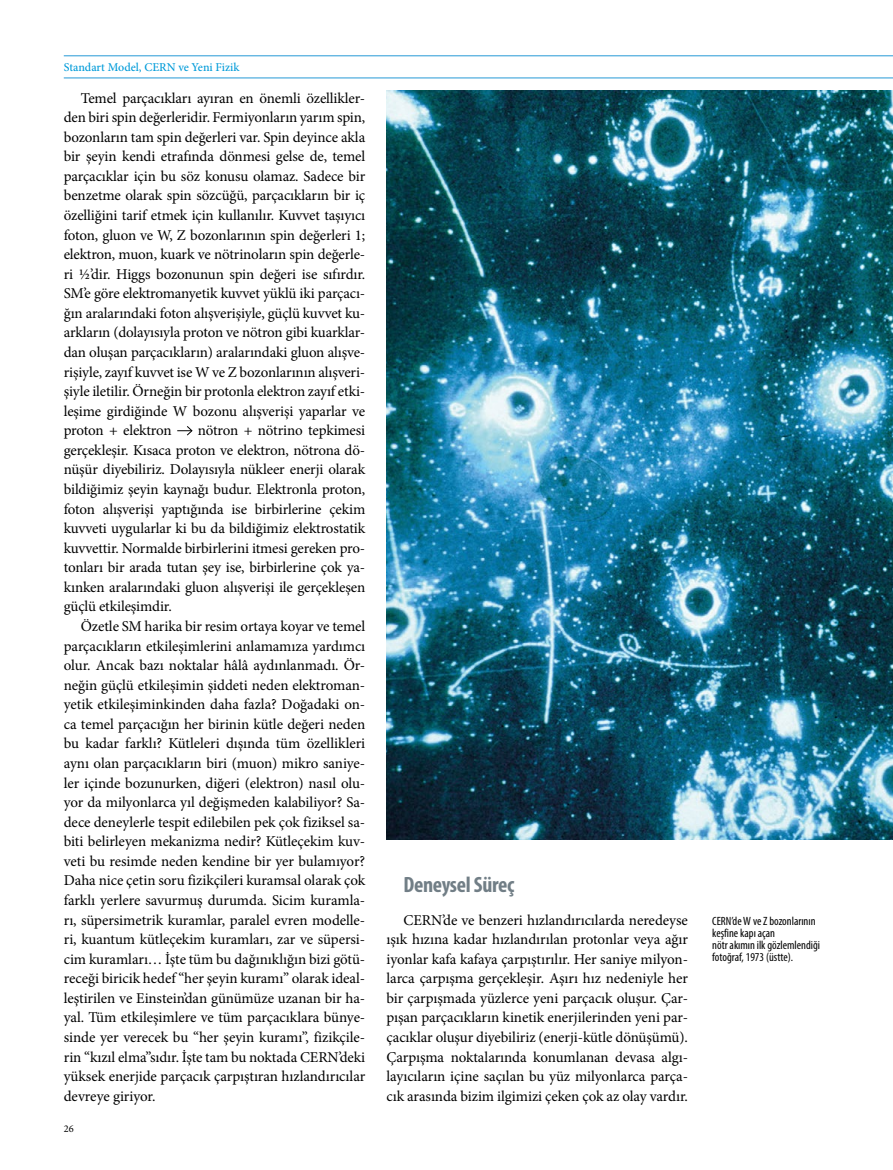
<style>
.page{position:relative;width:893px;height:1170px;background:#fff}
.page>*{position:absolute;margin:0;border:0;box-sizing:border-box;transform-origin:0 0}
.t1{font:700 condensed 22.2px "Myriad Pro";letter-spacing:-.015em;color:#717e86}
.t2{font:15px/19.5px "Minion Pro";letter-spacing:-.01em;color:#000;text-align:justify}
.t3{font:condensed 12px/12px "Myriad Pro";color:#000}
.t4{font:500 12px "Minion Pro";color:#009bd9}
.t5{font:10.35px "Minion Pro";color:#000}
</style>
<div class="page">
<svg style="left:177px;top:426px;width:15px;height:9px"></svg>
<hr style="left:64px;top:78px;width:828px;height:1px;background:#2699d6">
<hr style="left:64px;top:56px;width:828px;height:1px;background:#2699d6">
<img style="left:387px;top:91px;width:505px;height:748px">
<p class="t4" style="left:64px;top:59px;width:177px">Standart Model, CERN ve Yeni Fizik</p>
<p class="t2" style="left:64px;top:88px;width:303px;text-indent:17px">Temel parçacıkları ayıran en önemli özellikler&shy;den biri spin değerleridir. Fermiyonların yarım spin, bozonların tam spin değerleri var. Spin deyince akla bir şeyin kendi etrafında dönmesi gelse de, temel parçacıklar için bu söz konusu olamaz. Sadece bir benzetme olarak spin sözcüğü, parçacıkların bir iç özelliğini tarif etmek için kullanılır. Kuvvet taşıyıcı foton, gluon ve W, Z bozonlarının spin değerleri 1; elektron, muon, kuark ve nötrinoların spin değerle&shy;ri ½’dir. Higgs bozonunun spin değeri ise sıfırdır.<br>SM’e göre elektromanyetik kuvvet yüklü iki parçacı&shy;ğın aralarındaki foton alışverişiyle, güçlü kuvvet ku&shy;arkların (dolayısıyla proton ve nötron gibi kuarklar&shy;dan oluşan parçacıkların) aralarındaki gluon alışve&shy;rişiyle, zayıf kuvvet ise W ve Z bozonlarının alışveri&shy;şiyle iletilir. Örneğin bir protonla elektron zayıf etki&shy;leşime girdiğinde W bozonu alışverişi yaparlar ve proton + elektron</p>
<p class="t2" style="left:64px;top:421px;width:303px;text-indent:134px">nötron + nötrino tepkimesi gerçekleşir. Kısaca proton ve elektron, nötrona dö&shy;nüşür diyebiliriz. Dolayısıyla nükleer enerji olarak bildiğimiz şeyin kaynağı budur. Elektronla proton, foton alışverişi yaptığında ise birbirlerine çekim kuvveti uygularlar ki bu da bildiğimiz elektrostatik kuvvettir. Normalde birbirlerini itmesi gereken pro&shy;tonları bir arada tutan şey ise, birbirlerine çok ya&shy;kınken aralarındaki gluon alışverişi ile gerçekleşen güçlü etkileşimdir.</p>
<p class="t2" style="left:64px;top:616px;width:303px;text-indent:17px">Özetle SM harika bir resim ortaya koyar ve temel parçacıkların etkileşimlerini anlamamıza yardımcı olur. Ancak bazı noktalar hâlâ aydınlanmadı. Ör&shy;neğin güçlü etkileşimin şiddeti neden elektroman&shy;yetik etkileşiminkinden daha fazla? Doğadaki on&shy;ca temel parçacığın her birinin kütle değeri neden bu kadar farklı? Kütleleri dışında tüm özellikleri aynı olan parçacıkların biri (muon) mikro saniye&shy;ler içinde bozunurken, diğeri (elektron) nasıl olu&shy;yor da milyonlarca yıl değişmeden kalabiliyor? Sa&shy;dece deneylerle tespit edilebilen pek çok fiziksel sa&shy;biti belirleyen mekanizma nedir? Kütleçekim kuv&shy;veti bu resimde neden kendine bir yer bulamıyor?<br>Daha nice çetin soru fizikçileri kuramsal olarak çok farklı yerlere savurmuş durumda. Sicim kuramla&shy;rı, süpersimetrik kuramlar, paralel evren modelle&shy;ri, kuantum kütleçekim kuramları, zar ve süpersi&shy;cim kuramları… İşte tüm bu dağınıklığın bizi götü&shy;receği biricik hedef “her şeyin kuramı” olarak ideal&shy;leştirilen ve Einstein’dan günümüze uzanan bir ha&shy;yal. Tüm etkileşimlere ve tüm parçacıklara bünye&shy;sinde yer verecek bu “her şeyin kuramı”, fizikçile&shy;rin “kızıl elma”sıdır. İşte tam bu noktada CERN’deki yüksek enerjide parçacık çarpıştıran hızlandırıcılar devreye giriyor.</p>
<p class="t5" style="left:64px;top:1121px;width:11px">26</p>
<h1 class="t1" style="left:404px;top:871px;width:112px">Deneysel Süreç</h1>
<p class="t2" style="left:387px;top:909px;width:303px;text-indent:17px">CERN’de ve benzeri hızlandırıcılarda neredeyse ışık hızına kadar hızlandırılan protonlar veya ağır iyonlar kafa kafaya çarpıştırılır. Her saniye milyon&shy;larca çarpışma gerçekleşir. Aşırı hız nedeniyle her bir çarpışmada yüzlerce yeni parçacık oluşur. Çar&shy;pışan parçacıkların kinetik enerjilerinden yeni par&shy;çacıklar oluşur diyebiliriz (enerji-kütle dönüşümü).<br>Çarpışma noktalarında konumlanan devasa algı&shy;layıcıların içine saçılan bu yüz milyonlarca parça&shy;cık arasında bizim ilgimizi çeken çok az olay vardır.</p>
<p class="t3" style="left:712px;top:914px;width:109px">CERN’de W ve Z bozonlarının keşfine kapı açan<br>nötr akımın ilk gözlemlendiği fotoğraf, 1973 (üstte).</p>
</div>
